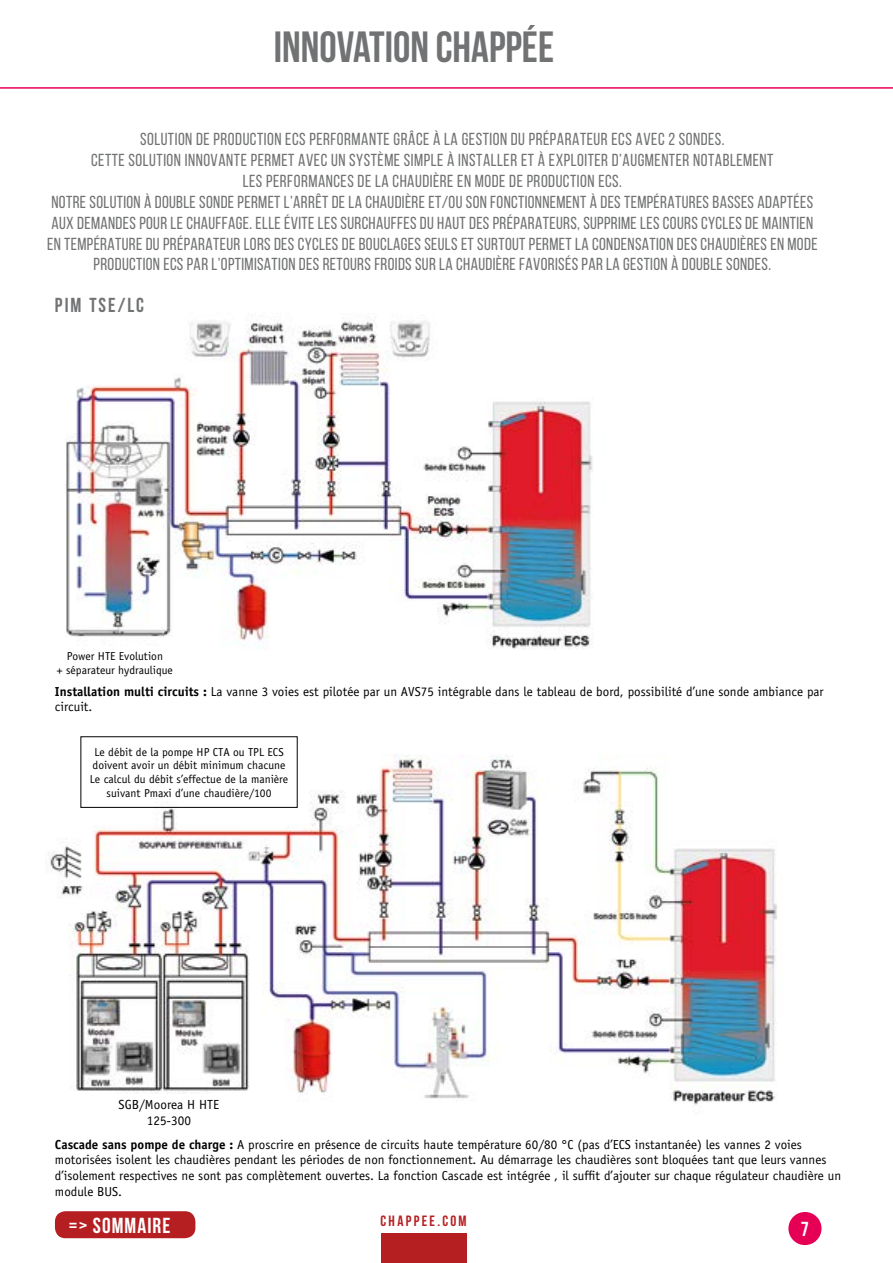
<style>
.page{position:relative;width:893px;height:1263px;background:#fff}
.page>*{position:absolute;margin:0;border:0;box-sizing:border-box;transform-origin:0 0}
.t1{font:700 43.65px "Bebas Neue";color:#717273}
.t2{font:700 21.75px "Bebas Neue";letter-spacing:.05em;color:#fff}
.t3{font:700 20.25px "Bebas Neue";letter-spacing:.1em;color:#717273}
.t4{font:700 20.25px "Bebas Neue";color:#fff}
.t5{font:17.4px/20.9px "Bebas Neue";letter-spacing:.02em;color:#717273;text-align:center}
.t6{font:700 15px "Bebas Neue";letter-spacing:.155em;color:#b61f22}
.t7{font:13.2px/15.9px "Officina Sans";color:#000;text-align:center}
.t8{font:13.05px/15.6px "Officina Sans";color:#000}
.t9{font:11.55px/13.8px "Officina Sans";color:#000;text-align:center}
.s1{font-weight:700}
</style>
<div class="page">
<div style="left:788px;top:1212px;width:33px;height:33px;background:#e50056;border-radius:50%"></div>
<div style="left:382px;top:1234px;width:85px;height:29px;background:#b61f22"></div>
<img style="left:66px;top:318px;width:527px;height:331px">
<img style="left:47px;top:755px;width:730px;height:359px">
<div style="left:80px;top:736px;width:218px;height:72px;border:1px solid #000"></div>
<div style="left:97px;top:1095px;width:143px;height:34px;background:#fff"></div>
<div style="left:41px;top:647px;width:148px;height:32px;background:#fff"></div>
<hr style="left:0;top:87px;width:893px;height:2px;background:#e50056">
<div style="left:55px;top:1211px;width:140px;height:27px;background:#b61f22;border-radius:10px"></div>
<h1 class="t1" style="left:274px;top:23px;width:282px">INNOVATION CHAPPÉE</h1>
<p class="t5" style="left:47px;top:129px;width:772px">SOLUTION DE PRODUCTION ECS PERFORMANTE GRÂCE À LA GESTION DU PRÉPARATEUR ECS AVEC 2 SONDES.<br>CETTE SOLUTION INNOVANTE PERMET AVEC UN SYSTÈME SIMPLE À INSTALLER ET À EXPLOITER D’AUGMENTER NOTABLEMENT<br>LES PERFORMANCES DE LA CHAUDIÈRE EN MODE DE PRODUCTION ECS.<br>NOTRE SOLUTION À DOUBLE SONDE PERMET L’ARRÊT DE LA CHAUDIÈRE ET/OU SON FONCTIONNEMENT À DES TEMPÉRATURES BASSES ADAPTÉES AUX DEMANDES POUR LE CHAUFFAGE. ELLE ÉVITE LES SURCHAUFFES DU HAUT DES PRÉPARATEURS, SUPPRIME LES COURS CYCLES DE MAINTIEN EN TEMPÉRATURE DU PRÉPARATEUR LORS DES CYCLES DE BOUCLAGES SEULS ET SURTOUT PERMET LA CONDENSATION DES CHAUDIÈRES EN MODE PRODUCTION ECS PAR L’OPTIMISATION DES RETOURS FROIDS SUR LA CHAUDIÈRE FAVORISÉS PAR LA GESTION À DOUBLE SONDES.</p>
<p class="t3" style="left:55px;top:294px;width:91px">PIM TSE/LC</p>
<p class="t9" style="left:57px;top:649px;width:117px">Power HTE Evolution<br>+ séparateur hydraulique</p>
<p class="t8" style="left:55px;top:683px;width:770px"><span class="s1">Installation multi circuits :</span> La vanne 3 voies est pilotée par un AVS75 intégrable dans le tableau de bord, possibilité d’une sonde ambiance par circuit.</p>
<p class="t9" style="left:90px;top:745px;width:200px">Le débit de la pompe HP CTA ou TPL ECS doivent avoir un débit minimum chacune Le calcul du débit s’effectue de la manière suivant Pmaxi d’une chaudière/100</p>
<p class="t7" style="left:119px;top:1096px;width:102px">SGB/Moorea H HTE<br>125-300</p>
<p class="t8" style="left:55px;top:1136px;width:788px"><span class="s1">Cascade sans pompe de charge :</span> A proscrire en présence de circuits haute température 60/80 °C (pas d’ECS instantanée) les vannes 2 voies motorisées isolent les chaudières pendant les périodes de non fonctionnement. Au démarrage les chaudières sont bloquées tant que leurs vannes d’isolement respectives ne sont pas complètement ouvertes. La fonction Cascade est intégrée , il suffit d’ajouter sur chaque régulateur chaudière un module BUS.</p>
<p class="t2" style="left:69px;top:1213px;width:103px">=&gt; SOMMAIRE</p>
<p class="t6" style="left:381px;top:1213px;width:88px">CHAPPEE.COM</p>
<p class="t4" style="left:801px;top:1218px;width:10px">7</p>
</div>
